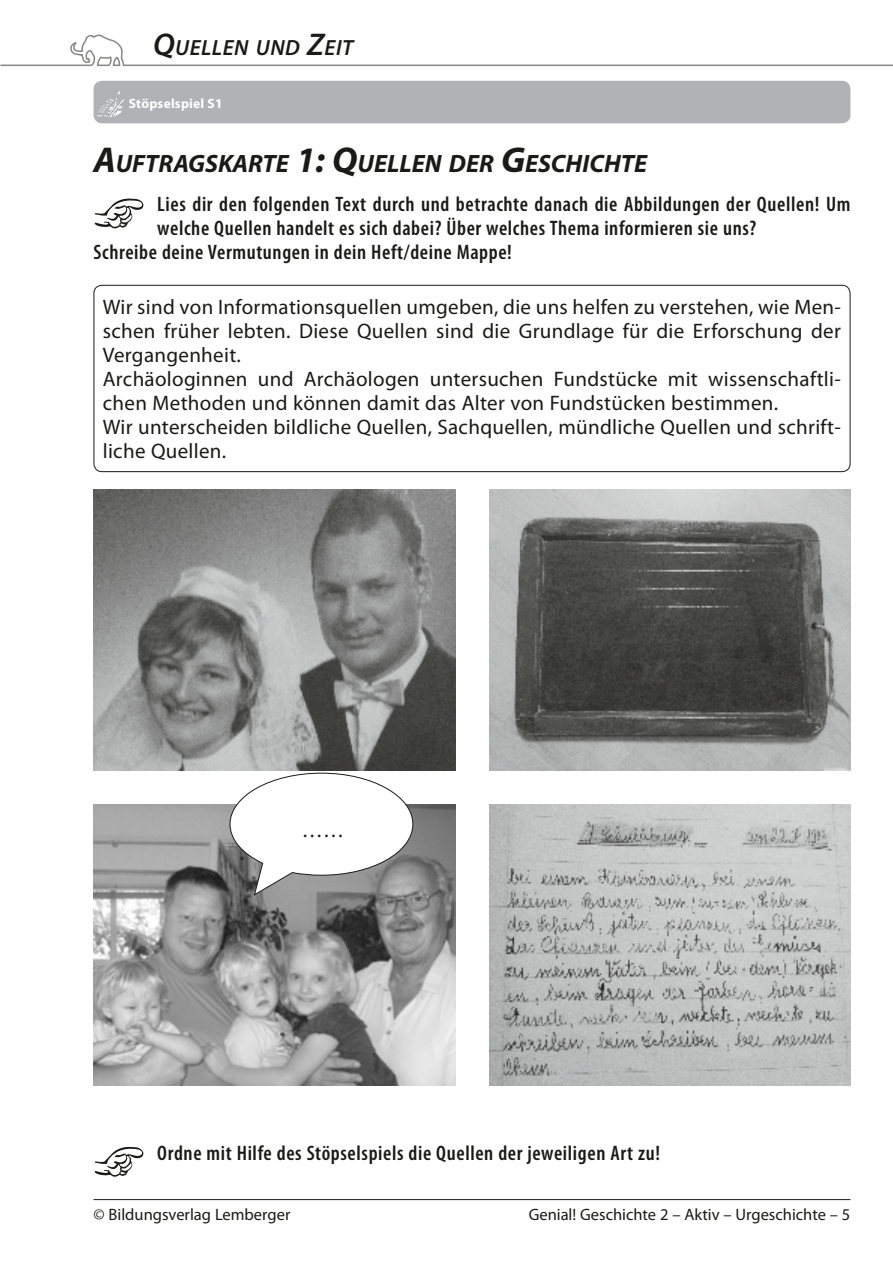
<style>
.page{position:relative;width:893px;height:1263px;background:#fff}
.page>*{position:absolute;margin:0;border:0;box-sizing:border-box;transform-origin:0 0}
.t1{font:italic 700 25.2px "Myriad Pro";color:#1a1a18}
.t2{font:italic 600 22.05px "Myriad Pro";letter-spacing:.02em;color:#1a1a18}
.t3{font:21px/24px "Myriad Pro";letter-spacing:.015em;color:#1a1a18}
.t4{font:600 condensed 21px "Myriad Pro";letter-spacing:.03em;color:#1a1a18}
.t5{font:16.5px "Myriad Pro";color:#1a1a18}
.t6{font:700 13.5px "Myriad Pro";letter-spacing:.015em;color:#fff}
.s1{font-size:31.5px}
.s2{font-size:36px}
</style>
<div class="page">
<svg style="left:0;top:34px;width:893px;height:32px"></svg>
<hr style="left:94px;top:1199px;width:756px;height:1px;background:#1a1a18">
<div style="left:94px;top:285px;width:756px;height:187px;border:1px solid #1a1a18;border-radius:8px"></div>
<svg style="left:95px;top:199px;width:48px;height:29px"></svg>
<svg style="left:95px;top:1147px;width:48px;height:30px"></svg>
<div style="left:94px;top:81px;width:756px;height:42px;background:#b1b2b3;border-radius:9px"></div>
<img style="left:98px;top:91px;width:26px;height:25px">
<img style="left:94px;top:490px;width:361px;height:280px">
<img style="left:94px;top:804px;width:361px;height:281px">
<img style="left:489px;top:490px;width:361px;height:280px">
<img style="left:489px;top:804px;width:361px;height:281px">
<svg style="left:229px;top:772px;width:185px;height:124px"></svg>
<p class="t2" style="left:153px;top:36px;width:202px"><span class="s1">Q</span>UELLEN UND <span class="s1">Z</span>EIT</p>
<p class="t6" style="left:129px;top:95px;width:95px">Stöpselspiel S1</p>
<p class="t1" style="left:94px;top:149px;width:555px"><span class="s2">A</span>UFTRAGSKARTE <span class="s2">1: Q</span>UELLEN DER <span class="s2">G</span>ESCHICHTE</p>
<p class="t4" style="left:157px;top:193px;width:695px">Lies dir den folgenden Text durch und betrachte danach die Abbildungen der Quellen! Um</p>
<p class="t4" style="left:157px;top:217px;width:600px">welche Quellen handelt es sich dabei? Über welches Thema informieren sie uns?</p>
<p class="t4" style="left:94px;top:241px;width:420px">Schreibe deine Vermutungen in dein Heft/deine Mappe!</p>
<p class="t3" style="left:103px;top:295px;width:740px">Wir sind von Informationsquellen umgeben, die uns helfen zu verstehen, wie Men&shy;schen früher lebten. Diese Quellen sind die Grundlage für die Erforschung der Vergangenheit.<br>Archäologinnen und Archäologen untersuchen Fundstücke mit wissenschaftli&shy;chen Methoden und können damit das Alter von Fundstücken bestimmen.<br>Wir unterscheiden bildliche Quellen, Sachquellen, mündliche Quellen und schrift&shy;liche Quellen.</p>
<p class="t3" style="left:302px;top:818px;width:44px">……</p>
<p class="t4" style="left:157px;top:1141px;width:504px">Ordne mit Hilfe des Stöpselspiels die Quellen der jeweiligen Art zu!</p>
<p class="t5" style="left:94px;top:1205px;width:198px">© Bildungsverlag Lemberger</p>
<p class="t5" style="left:529px;top:1205px;width:323px">Genial! Geschichte 2 – Aktiv – Urgeschichte – 5</p>
</div>
